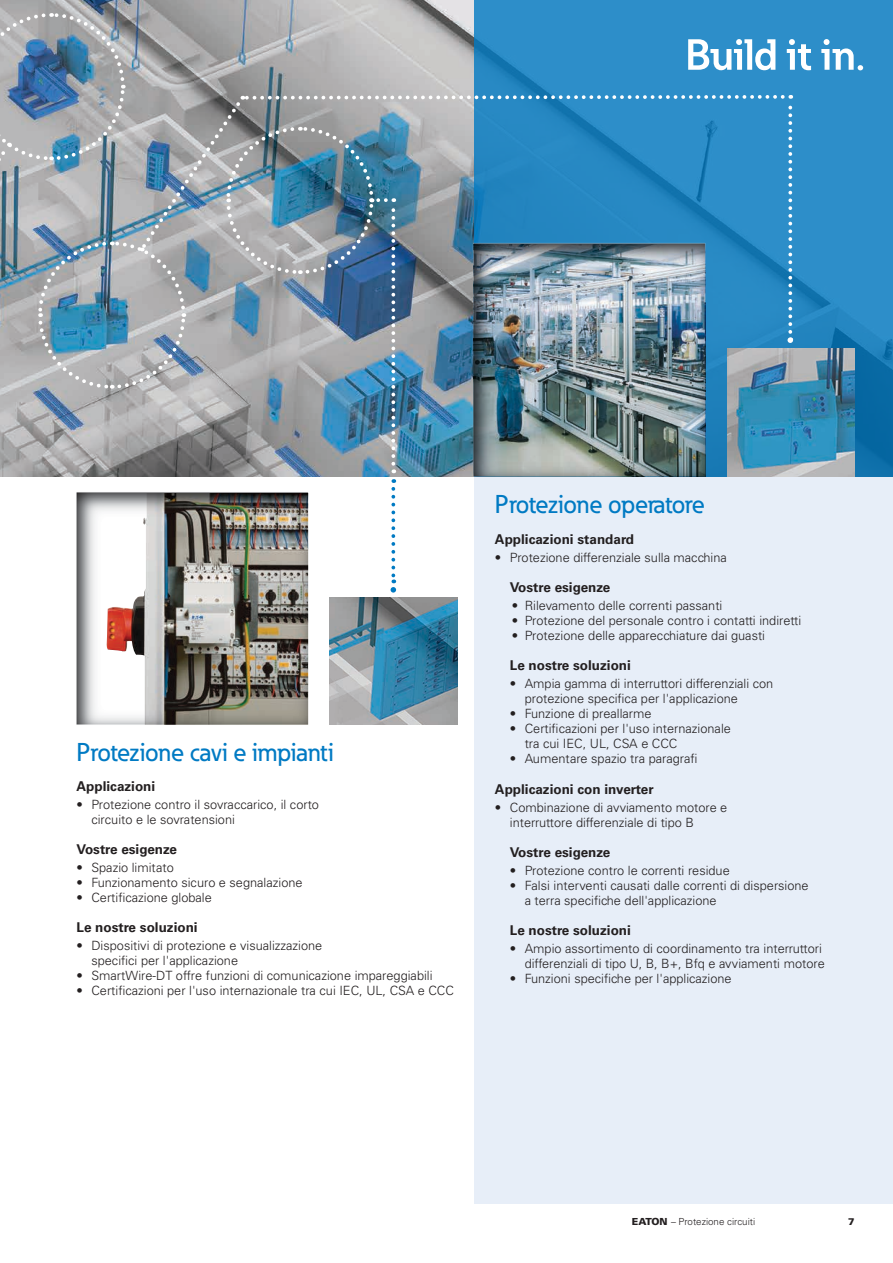
<style>
.page{position:relative;width:893px;height:1263px;background:#fff}
.page>*{position:absolute;margin:0;border:0;box-sizing:border-box;transform-origin:0 0}
.t1{font:500 25.5px "Eaton";letter-spacing:-.01em;color:#007ac3}
.t2{font:700 13.5px "Univers LT Std";color:#231f20}
.t3{font:300 12.75px/15px "Univers LT Std";color:#231f20}
.t4{font:300 9.75px "Univers LT Std";color:#231f20}
.t5{font:900 9.75px "Univers LT Std";color:#231f20}
.s1{font-weight:900}
</style>
<div class="page">
<div style="left:474px;top:476px;width:419px;height:727px;background:#e2eaf7"></div>
<svg style="left:474px;top:0;width:419px;height:476px;fill:#2d8ec9"></svg>
<svg style="left:821px;top:39px;width:42px;height:31px"></svg>
<img style="left:811px;top:349px;width:44px;height:127px">
<img style="left:76px;top:492px;width:254px;height:233px">
<img style="left:106px;top:493px;width:202px;height:232px">
<img style="left:330px;top:597px;width:127px;height:128px">
<svg style="left:391px;top:489px;width:5px;height:104px"></svg>
<img style="left:0;top:11px;width:811px;height:472px">
<h1 class="t1" style="left:77px;top:736px;width:259px">Protezione cavi e impianti</h1>
<p class="t2" style="left:77px;top:779px;width:80px">Applicazioni</p>
<p class="t3" style="left:91px;top:797px;width:229px;text-indent:-15px">• Protezione contro il sovraccarico, il corto circuito e le sovratensioni</p>
<p class="t2" style="left:77px;top:842px;width:102px">Vostre esigenze</p>
<p class="t3" style="left:77px;top:860px;width:99px">• Spazio limitato</p>
<p class="t3" style="left:77px;top:875px;width:228px">• Funzionamento sicuro e segnalazione</p>
<p class="t3" style="left:77px;top:890px;width:137px">• Certificazione globale</p>
<p class="t2" style="left:77px;top:920px;width:123px">Le nostre soluzioni</p>
<p class="t3" style="left:91px;top:938px;width:232px;text-indent:-15px">• Dispositivi di protezione e visualizzazione specifici per l'applicazione</p>
<p class="t3" style="left:77px;top:968px;width:358px">• SmartWire-DT offre funzioni di comunicazione impareggiabili</p>
<p class="t3" style="left:77px;top:983px;width:379px">• Certificazioni per l'uso internazionale tra cui IEC, UL, CSA e CCC</p>
<h1 class="t1" style="left:495px;top:488px;width:212px">Protezione operatore</h1>
<p class="t2" style="left:495px;top:531px;width:141px">Applicazioni standard</p>
<p class="t3" style="left:495px;top:550px;width:233px">• Protezione differenziale sulla macchina</p>
<p class="t2" style="left:510px;top:579px;width:102px">Vostre esigenze</p>
<p class="t3" style="left:512px;top:598px;width:212px">• Rilevamento delle correnti passanti</p>
<p class="t3" style="left:512px;top:613px;width:291px">• Protezione del personale contro i contatti indiretti</p>
<p class="t3" style="left:512px;top:628px;width:255px">• Protezione delle apparecchiature dai guasti</p>
<p class="t2" style="left:510px;top:657px;width:123px">Le nostre soluzioni</p>
<p class="t3" style="left:525px;top:676px;width:250px;text-indent:-15px">• Ampia gamma di interruttori differenziali con protezione specifica per l'applicazione</p>
<p class="t3" style="left:510px;top:706px;width:143px">• Funzione di preallarme</p>
<p class="t3" style="left:525px;top:721px;width:208px;text-indent:-15px">• Certificazioni per l'uso internazionale tra cui IEC, UL, CSA e CCC</p>
<p class="t3" style="left:510px;top:751px;width:189px">• Aumentare spazio tra paragrafi</p>
<p class="t2" style="left:495px;top:781px;width:160px">Applicazioni con inverter</p>
<p class="t3" style="left:510px;top:800px;width:219px;text-indent:-15px">• Combinazione di avviamento motore e interruttore differenziale di tipo B</p>
<p class="t2" style="left:510px;top:844px;width:102px">Vostre esigenze</p>
<p class="t3" style="left:510px;top:863px;width:221px">• Protezione contro le correnti residue</p>
<p class="t3" style="left:525px;top:878px;width:285px;text-indent:-15px">• Falsi interventi causati dalle correnti di dispersione a terra specifiche dell'applicazione</p>
<p class="t2" style="left:510px;top:922px;width:123px">Le nostre soluzioni</p>
<p class="t3" style="left:510px;top:941px;width:316px;text-align:right">• Ampio assortimento di coordinamento tra interruttori differenziali di tipo U, B, B+, Bfq e avviamenti motore</p>
<p class="t3" style="left:510px;top:971px;width:223px">• Funzioni specifiche per l'applicazione</p>
<p class="t4" style="left:632px;top:1215px;width:125px"><span class="s1">EATON</span> – Protezione circuiti</p>
<p class="t5" style="left:848px;top:1215px;width:8px">7</p>
</div>
